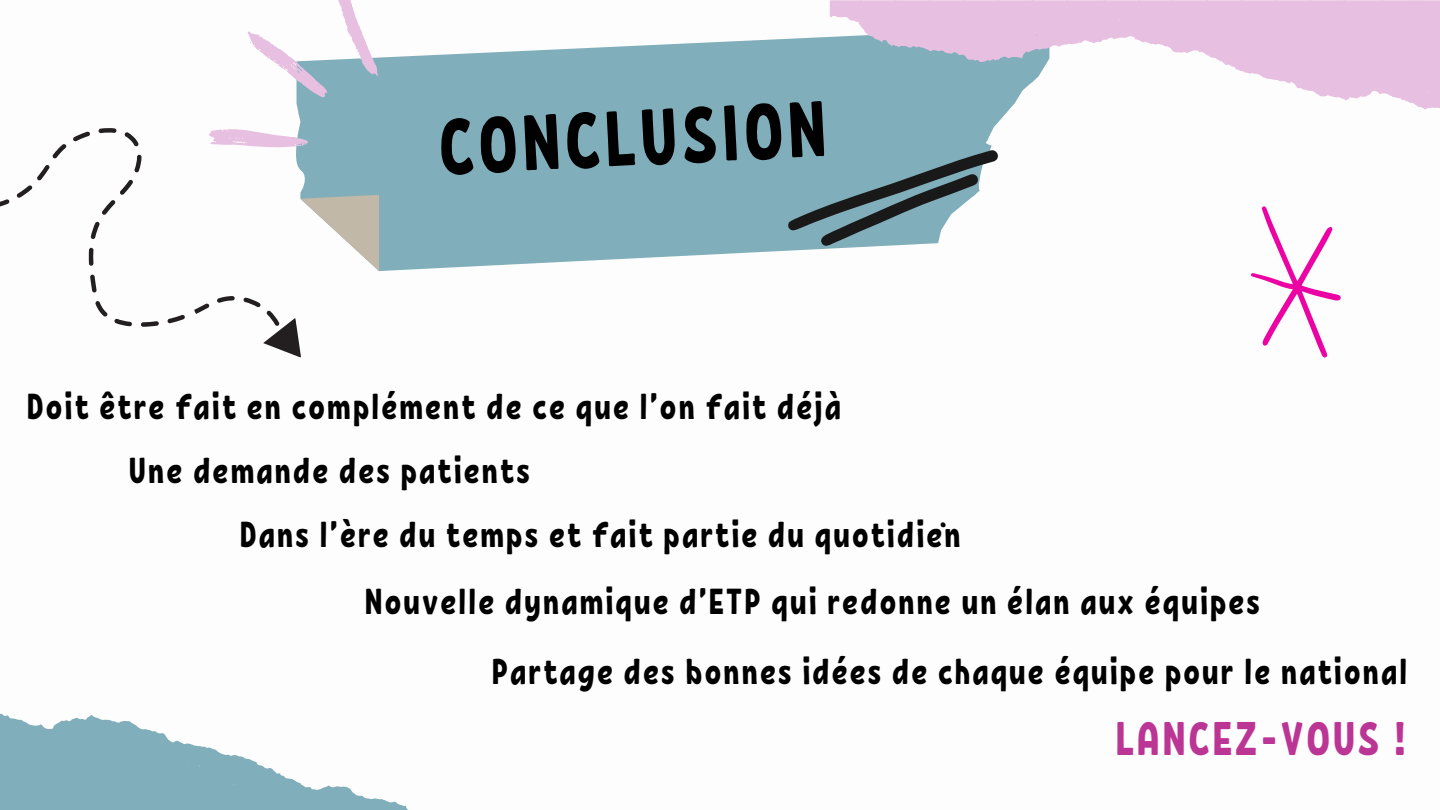
<style>
.page{position:relative;width:1440px;height:810px;background:#fff}
.page>*{position:absolute;margin:0;border:0;box-sizing:border-box;transform-origin:0 0}
.t1{font:78px "RF Krabuler";color:#000}
.t2{font:47px "RF Krabuler";letter-spacing:.04em;color:#bb3595}
.t3{font:36px/69.9px "RF Krabuler";letter-spacing:.04em;color:#000}
.t4{font:23px "Handy Casual Condensed";color:#000}
</style>
<div class="page">
<svg style="left:296px;top:36px;width:564px;height:235px;fill:#80aebb"></svg>
<div style="left:298px;top:79px;width:712px;height:147px;background:#80aebb"></div>
<svg style="left:300px;top:195px;width:79px;height:76px"></svg>
<svg style="left:787px;top:149px;width:213px;height:98px"></svg>
<svg style="left:280px;top:117px;width:29px;height:42px"></svg>
<svg style="left:247px;top:0;width:131px;height:107px"></svg>
<svg style="left:280px;top:318px;width:21px;height:40px"></svg>
<svg style="left:0;top:60px;width:280px;height:290px"></svg>
<svg style="left:1250px;top:206px;width:91px;height:152px"></svg>
<svg style="left:830px;top:0;width:610px;height:109px;fill:#e6bfe1"></svg>
<svg style="left:0;top:713px;width:408px;height:97px"></svg>
<h1 class="t1" style="left:436px;top:97px;width:391px;rotate:-3deg">CONCLUSION</h1>
<p class="t3" style="left:129px;top:373px;width:714px;line-height:63.9px;text-indent:-102px">Doit être fait en complément de ce que l’on fait déjà<br>Une demande des patients</p>
<p class="t3" style="left:240px;top:498px;width:723px">Dans l’ère du temps et fait partie du quotidien</p>
<p class="t4" style="left:940px;top:510px;width:8px">•</p>
<p class="t3" style="left:492px;top:565px;width:917px;text-indent:-127px">Nouvelle dynamique d’ETP qui redonne un élan aux équipes<br>Partage des bonnes idées de chaque équipe pour le national</p>
<h2 class="t2" style="left:1115px;top:708px;width:294px">LANCEZ-VOUS !</h2>
</div>
